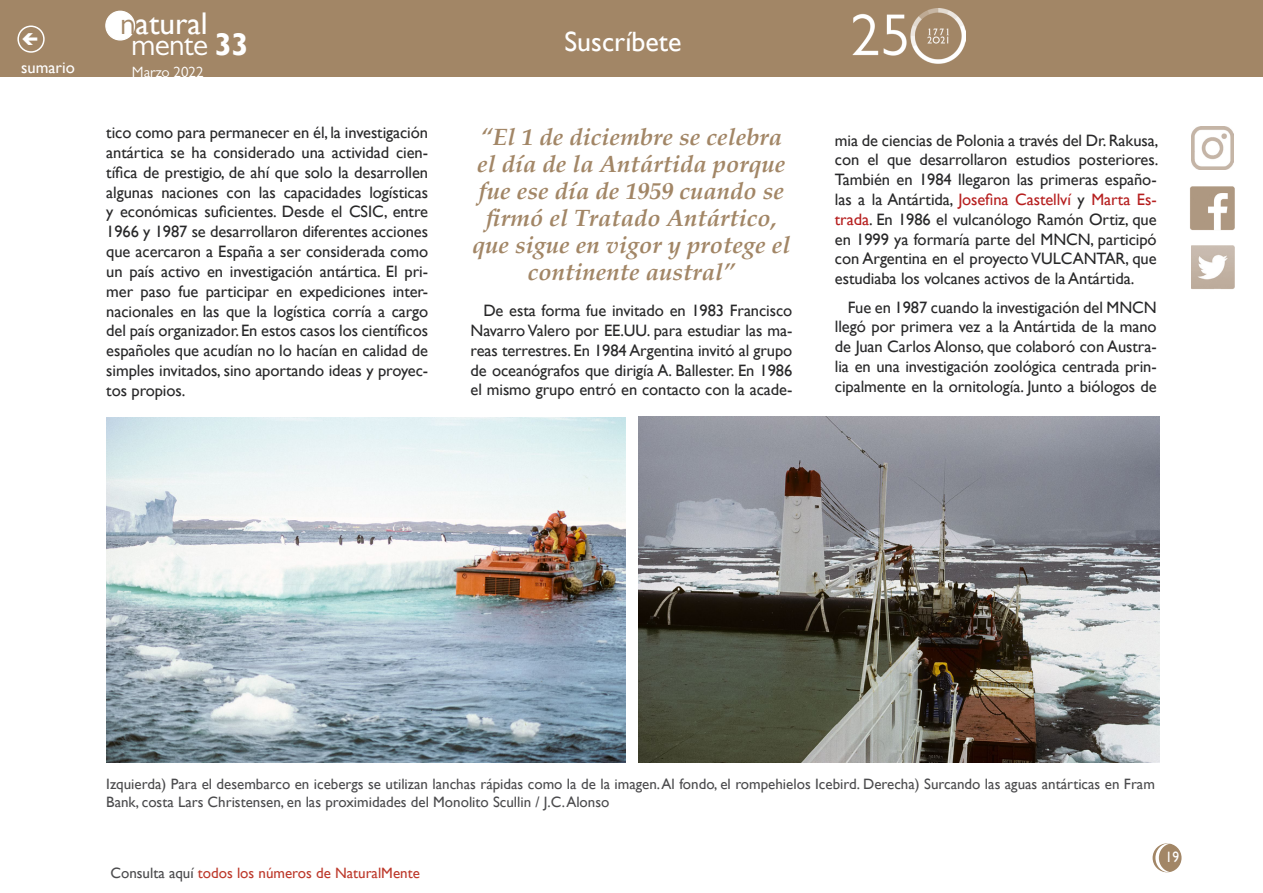
<style>
.page{position:relative;width:1263px;height:893px;background:#fff}
.page>*{position:absolute;margin:0;border:0;box-sizing:border-box;transform-origin:0 0}
.t1{font:31.35px "Gill Sans";color:#fff}
.t2{font:31.35px "Gill Sans MT Pro";letter-spacing:-.02em;color:#fff}
.t3{font:27.9px "Gill Sans";color:#fff}
.t4{font:italic 700 24px/27px "Palatino";color:#a28666;text-align:center}
.t5{font:16.5px/19.8px "Gill Sans";letter-spacing:-.005em;color:#282829;text-align:justify}
.t6{font:16.5px "Gill Sans";color:#fff}
.t7{font:15px/18px "Gill Sans";color:#4b4b4d}
.t8{font:15px "Gill Sans";color:#bd392b}
.t9{font:15px "Gill Sans MT Pro";color:#fff}
.t10{font:15px "Gill Sans";color:#fff;scale:.9 1}
.s1{font-family:"Gill Sans MT Pro";color:#a28666}
.s2{font-family:"Gill Sans";font-weight:700}
.s3{color:#b61f1f}
.s4{color:#4b4b4d}
</style>
<div class="page">
<div style="left:1153px;top:844px;width:28px;height:28px;background:#a28666;border-radius:50%"></div>
<div style="left:1152px;top:843px;width:29px;height:29px;border:2px solid #a28666;border-radius:50%"></div>
<div style="left:0;top:0;width:1263px;height:77px;background:#a28666"></div>
<div style="left:106px;top:11px;width:29px;height:29px;background:#fff;border-radius:50%"></div>
<div style="left:105px;top:11px;width:30px;height:30px;border:1px solid #fff;border-radius:50%"></div>
<svg style="left:1155px;top:843px;width:15px;height:29px"></svg>
<div style="left:17px;top:26px;width:28px;height:27px;border:2px solid #fff;border-radius:50%"></div>
<img style="left:1190px;top:186px;width:45px;height:44px">
<img style="left:1191px;top:246px;width:44px;height:43px">
<img style="left:1191px;top:127px;width:42px;height:42px">
<img style="left:853px;top:9px;width:112px;height:55px">
<img style="left:106px;top:418px;width:520px;height:344px">
<img style="left:638px;top:417px;width:521px;height:345px">
<p class="t6" style="left:21px;top:58px;width:55px">sumario</p>
<h1 class="t1" style="left:120px;top:5px;width:89px"><span class="s1">n</span>atural</h1>
<h1 class="t2" style="left:131px;top:26px;width:119px">mente <span class="s2">33</span></h1>
<p class="t9" style="left:132px;top:63px;width:73px">Marzo 2022</p>
<p class="t5" style="left:106px;top:123px;width:323px">tico como para permanecer en él, la investigación antártica se ha considerado una actividad cien&shy;tífica de prestigio, de ahí que solo la desarrollen algunas naciones con las capacidades logísticas y económicas suficientes. Desde el CSIC, entre 1966 y 1987 se desarrollaron diferentes acciones que acercaron a España a ser considerada como un país activo en investigación antártica. El pri&shy;mer paso fue participar en expediciones inter&shy;nacionales en las que la logística corría a cargo del país organizador. En estos casos los científicos españoles que acudían no lo hacían en calidad de simples invitados, sino aportando ideas y proyec&shy;tos propios.</p>
<h2 class="t3" style="left:564px;top:25px;width:118px">Suscríbete</h2>
<h3 class="t4" style="left:472px;top:124px;width:320px">“El 1 de diciembre se celebra el día de la Antártida porque fue ese día de 1959 cuando se firmó el Tratado Antártico, que sigue en vigor y protege el continente austral”</h3>
<p class="t5" style="left:471px;top:301px;width:323px;text-indent:13px">De esta forma fue invitado en 1983 Francisco Navarro Valero por EE.UU. para estudiar las ma&shy;reas terrestres. En 1984 Argentina invitó al grupo de oceanógrafos que dirigía A. Ballester. En 1986 el mismo grupo entró en contacto con la acade-</p>
<p class="t5" style="left:835px;top:130px;width:325px">mia de ciencias de Polonia a través del Dr. Rakusa, con el que desarrollaron estudios posteriores.<br>También en 1984 llegaron las primeras españo&shy;las a la Antártida, <span class="s3">Josefina Castellví</span> y <span class="s3">Marta Es&shy;trada</span>. En 1986 el vulcanólogo Ramón Ortiz, que en 1999 ya formaría parte del MNCN, participó con Argentina en el proyecto VULCANTAR, que estudiaba los volcanes activos de la Antártida.</p>
<p class="t5" style="left:835px;top:297px;width:323px;text-indent:13px">Fue en 1987 cuando la investigación del MNCN llegó por primera vez a la Antártida de la mano de Juan Carlos Alonso, que colaboró con Austra&shy;lia en una investigación zoológica centrada prin&shy;cipalmente en la ornitología. Junto a biólogos de</p>
<p class="t7" style="left:106px;top:775px;width:1050px">Izquierda) Para el desembarco en icebergs se utilizan lanchas rápidas como la de la imagen. Al fondo, el rompehielos Icebird. Derecha) Surcando las aguas antárticas en Fram<br>Bank, costa Lars Christensen, en las proximidades del Monolito Scullin / J.C. Alonso</p>
<p class="t8" style="left:110px;top:864px;width:311px"><span class="s4">Consulta aquí</span> todos los números de NaturalMente</p>
<p class="t10" style="left:1165px;top:849px;width:16px">19</p>
</div>
